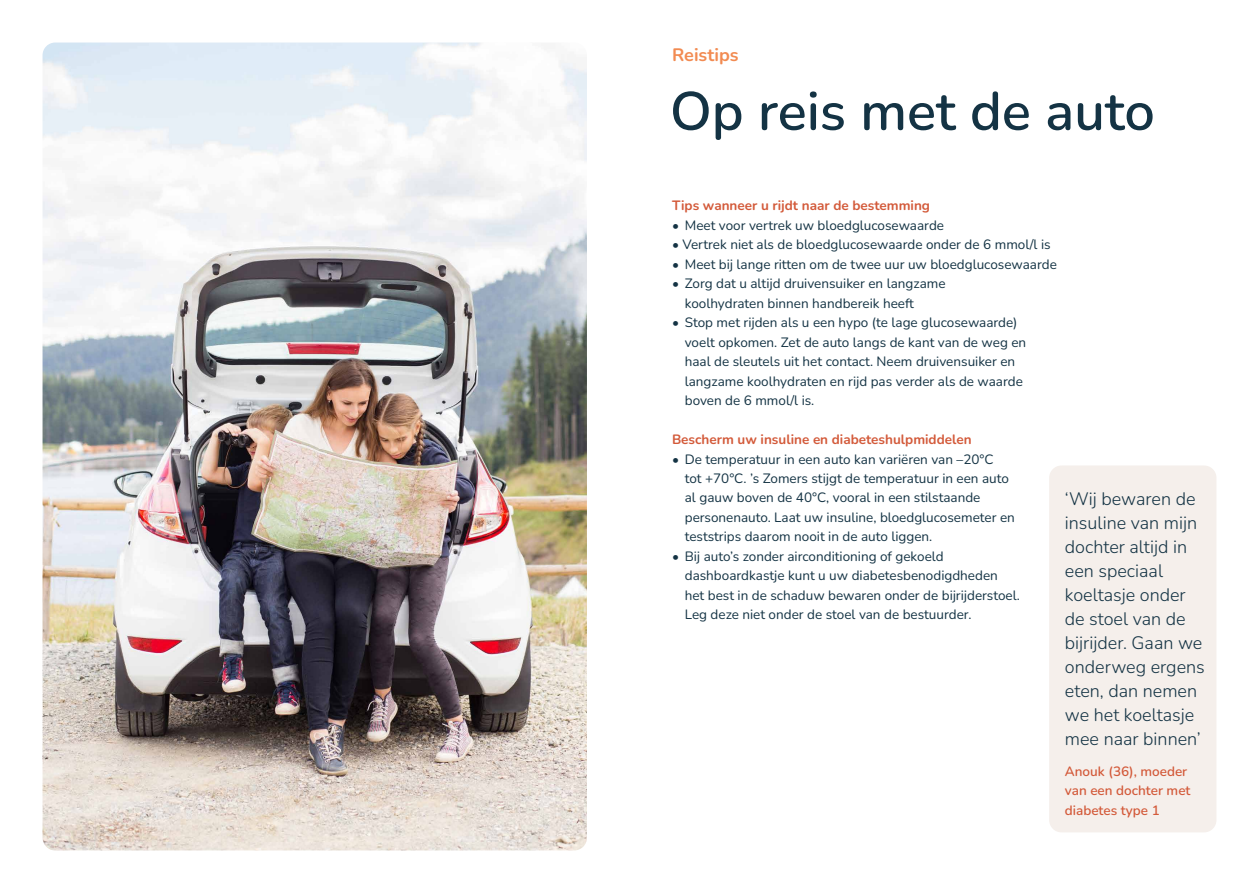
<style>
.page{position:relative;width:1259px;height:893px;background:#fff}
.page>*{position:absolute;margin:0;border:0;box-sizing:border-box;transform-origin:0 0}
.t1{font:600 54px "Nunito";color:#143344}
.t2{font:300 18px/24px "Nunito";color:#143344}
.t3{font:700 18px "Nunito";color:#f28b52}
.t4{font:13.5px/19.5px "Nunito";color:#143344}
.t5{font:700 13.5px "Nunito";color:#d35a3a}
.t6{font:600 13.5px/19.5px "Nunito";color:#d35a3a}
</style>
<div class="page">
<div style="left:1049px;top:465px;width:167px;height:367px;background:#f5efeb;border-radius:12px"></div>
<img style="left:43px;top:43px;width:544px;height:807px">
<h2 class="t3" style="left:672px;top:42px;width:68px">Reistips</h2>
<h1 class="t1" style="left:670px;top:74px;width:486px">Op reis met de auto</h1>
<p class="t5" style="left:672px;top:196px;width:259px">Tips wanneer u rijdt naar de bestemming</p>
<p class="t4" style="left:672px;top:215px;width:273px">• Meet voor vertrek uw bloedglucosewaarde</p>
<p class="t4" style="left:672px;top:234px;width:380px">• Vertrek niet als de bloedglucosewaarde onder de 6 mmol/l is</p>
<p class="t4" style="left:672px;top:254px;width:386px">• Meet bij lange ritten om de twee uur uw bloedglucosewaarde</p>
<p class="t4" style="left:685px;top:273px;width:262px;text-indent:-13px">• Zorg dat u altijd druivensuiker en langzame koolhydraten binnen handbereik heeft</p>
<p class="t4" style="left:685px;top:312px;width:343px;text-indent:-13px">• Stop met rijden als u een hypo (te lage glucosewaarde) voelt opkomen. Zet de auto langs de kant van de weg en haal de sleutels uit het contact. Neem druivensuiker en langzame koolhydraten en rijd pas verder als de waarde boven de 6 mmol/l is.</p>
<p class="t5" style="left:672px;top:430px;width:301px">Bescherm uw insuline en diabeteshulpmiddelen</p>
<p class="t4" style="left:685px;top:449px;width:332px;text-indent:-13px">• De temperatuur in een auto kan variëren van –20°C<br>tot +70°C. ’s Zomers stijgt de temperatuur in een auto al gauw boven de 40°C, vooral in een stilstaande personenauto. Laat uw insuline, bloedglucosemeter en teststrips daarom nooit in de auto liggen.</p>
<p class="t4" style="left:685px;top:546px;width:337px;text-indent:-13px">• Bij auto’s zonder airconditioning of gekoeld dashboardkastje kunt u uw diabetesbenodigdheden het best in de schaduw bewaren onder de bijrijderstoel.<br>Leg deze niet onder de stoel van de bestuurder.</p>
<h2 class="t2" style="left:1065px;top:486px;width:141px">‘Wij bewaren de insuline van mijn dochter altijd in een speciaal koeltasje onder de stoel van de bijrijder. Gaan we onderweg ergens eten, dan nemen we het koeltasje mee naar binnen’</h2>
<p class="t6" style="left:1065px;top:761px;width:127px">Anouk (36), moeder van een dochter met diabetes type 1</p>
</div>
